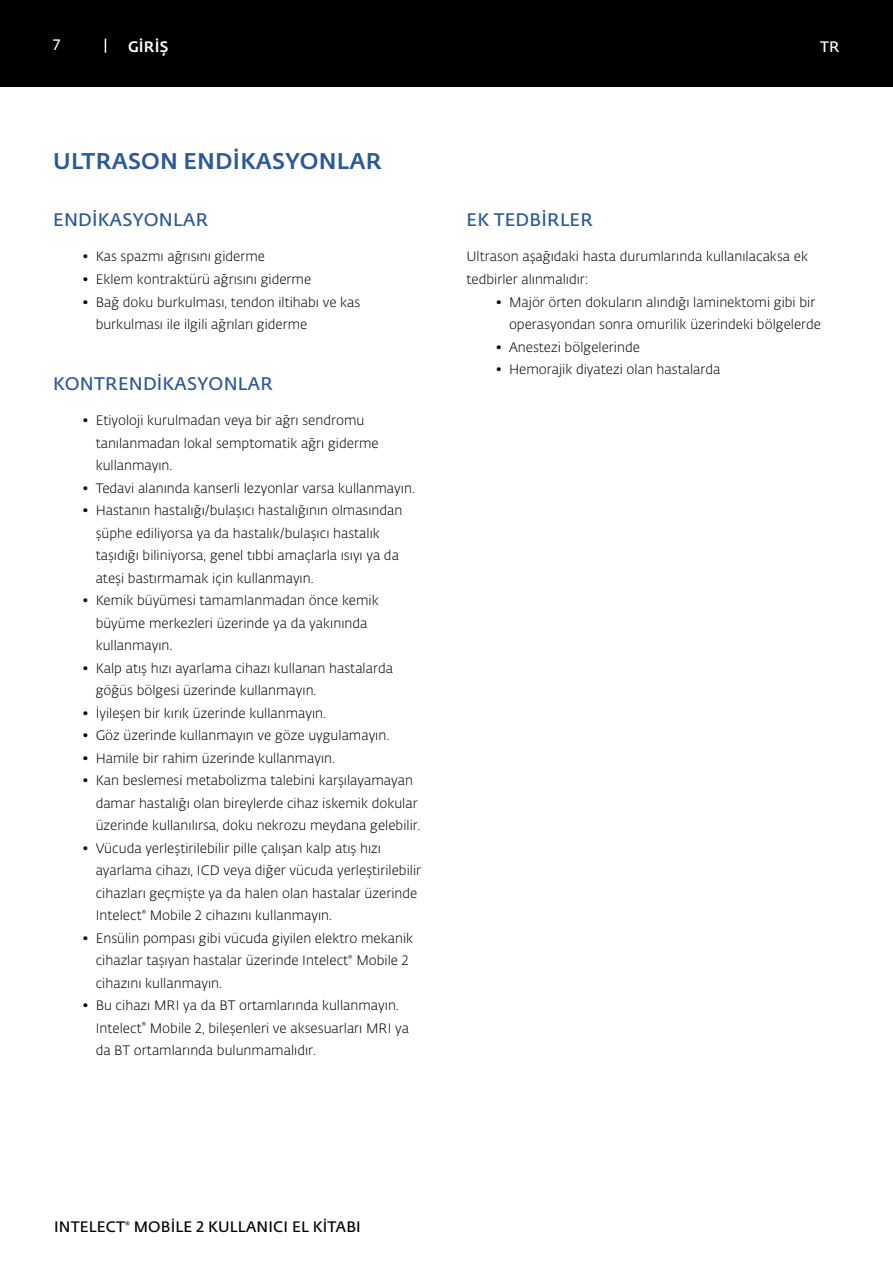
<style>
.page{position:relative;width:893px;height:1263px;background:#fff}
.page>*{position:absolute;margin:0;border:0;box-sizing:border-box;transform-origin:0 0}
.Titles{font:500 22.5px "Fedra Sans Alt Pro";letter-spacing:.01em;color:#2b5898}
.Sub_title{font:600 18px "Fedra Sans Alt Pro";letter-spacing:.01em;color:#2b5898}
.t1{font:600 15px "Fedra Sans Alt Pro";letter-spacing:.01em;color:#000}
.t2{font:500 15px "Fedra Sans Alt Pro";letter-spacing:.01em;color:#fff}
.t3{font:600 15px "Fedra Sans Alt Pro";color:#fff}
.Basic_Body{font:300 13.5px/22.5px "Fedra Sans Alt Pro";color:#000}
</style>
<div class="page">
<div style="left:0;top:0;width:893px;height:87px;background:#000"></div>
<svg style="left:105px;top:39px;width:1px;height:14px"></svg>
<p class="t3" style="left:53px;top:34px;width:9px">7</p>
<p class="t2" style="left:128px;top:35px;width:42px">GİRİŞ</p>
<p class="t3" style="left:820px;top:36px;width:21px">TR</p>
<p class="Titles" style="left:53px;top:143px;width:330px">ULTRASON ENDİKASYONLAR</p>
<p class="Sub_title" style="left:53px;top:207px;width:157px">ENDI KASYONLAR</p>
<p class="Basic_Body" style="left:83px;top:245px;width:184px">• Kas spazmı ağrısını giderme</p>
<p class="Basic_Body" style="left:83px;top:268px;width:230px">• Eklem kontraktürü ağrısını giderme</p>
<p class="Basic_Body" style="left:96px;top:290px;width:266px;text-indent:-13px">• Bağ doku burkulması, tendon iltihabı ve kas burkulması ile ilgili ağrıları giderme</p>
<p class="Sub_title" style="left:53px;top:371px;width:221px">KONTRENDI KASYONLAR</p>
<p class="Basic_Body" style="left:96px;top:409px;width:284px;text-indent:-13px">• Etiyoloji kurulmadan veya bir ağrı sendromu tanılanmadan lokal semptomatik ağrı giderme kullanmayın.</p>
<p class="Basic_Body" style="left:83px;top:477px;width:333px">• Tedavi alanında kanserli lezyonlar varsa kullanmayın.</p>
<p class="Basic_Body" style="left:96px;top:499px;width:308px;text-indent:-13px">• Hastanın hastalığı/bulaşıcı hastalığının olmasından şüphe ediliyorsa ya da hastalık/bulaşıcı hastalık taşıdığı biliniyorsa, genel tıbbi amaçlarla ısıyı ya da ateşi bastırmamak için kullanmayın.</p>
<p class="Basic_Body" style="left:96px;top:589px;width:285px;text-indent:-13px">• Kemik büyümesi tamamlanmadan önce kemik büyüme merkezleri üzerinde ya da yakınında kullanmayın.</p>
<p class="Basic_Body" style="left:96px;top:657px;width:299px;text-indent:-13px">• Kalp atış hızı ayarlama cihazı kullanan hastalarda göğüs bölgesi üzerinde kullanmayın.</p>
<p class="Basic_Body" style="left:83px;top:702px;width:245px">• İyileşen bir kırık üzerinde kullanmayın.</p>
<p class="Basic_Body" style="left:83px;top:724px;width:308px">• Göz üzerinde kullanmayın ve göze uygulamayın.</p>
<p class="Basic_Body" style="left:83px;top:747px;width:254px">• Hamile bir rahim üzerinde kullanmayın.</p>
<p class="Basic_Body" style="left:96px;top:769px;width:326px;text-indent:-13px">• Kan beslemesi metabolizma talebini karşılayamayan damar hastalığı olan bireylerde cihaz iskemik dokular üzerinde kullanılırsa, doku nekrozu meydana gelebilir.</p>
<p class="Basic_Body" style="left:96px;top:837px;width:327px;text-indent:-13px">• Vücuda yerleştirilebilir pille çalışan kalp atış hızı ayarlama cihazı, ICD veya diğer vücuda yerleştirilebilir cihazları geçmişte ya da halen olan hastalar üzerinde Intelect<sup>®</sup> Mobile 2 cihazını kullanmayın.</p>
<p class="Basic_Body" style="left:96px;top:927px;width:319px;text-indent:-13px">• Ensülin pompası gibi vücuda giyilen elektro mekanik cihazlar taşıyan hastalar üzerinde Intelect<sup>®</sup> Mobile 2 cihazını kullanmayın.</p>
<p class="Basic_Body" style="left:96px;top:994px;width:315px;text-indent:-13px">• Bu cihazı MRI ya da BT ortamlarında kullanmayın.<br>Intelect<sup>®</sup> Mobile 2, bileşenleri ve aksesuarları MRI ya da BT ortamlarında bulunmamalıdır.</p>
<p class="Sub_title" style="left:467px;top:207px;width:128px">EK TEDBI RLER</p>
<p class="Basic_Body" style="left:466px;top:245px;width:343px">Ultrason aşağıdaki hasta durumlarında kullanılacaksa ek tedbirler alınmalıdır:</p>
<p class="Basic_Body" style="left:509px;top:290px;width:314px;text-indent:-13px">• Majör örten dokuların alındığı laminektomi gibi bir operasyondan sonra omurilik üzerindeki bölgelerde</p>
<p class="Basic_Body" style="left:496px;top:335px;width:145px">• Anestezi bölgelerinde</p>
<p class="Basic_Body" style="left:496px;top:358px;width:226px">• Hemorajik diyatezi olan hastalarda</p>
<p class="t1" style="left:54px;top:1216px;width:308px">INTELECT<sup>®</sup> MOBILE 2 KULLANICI EL KITABI</p>
</div>
